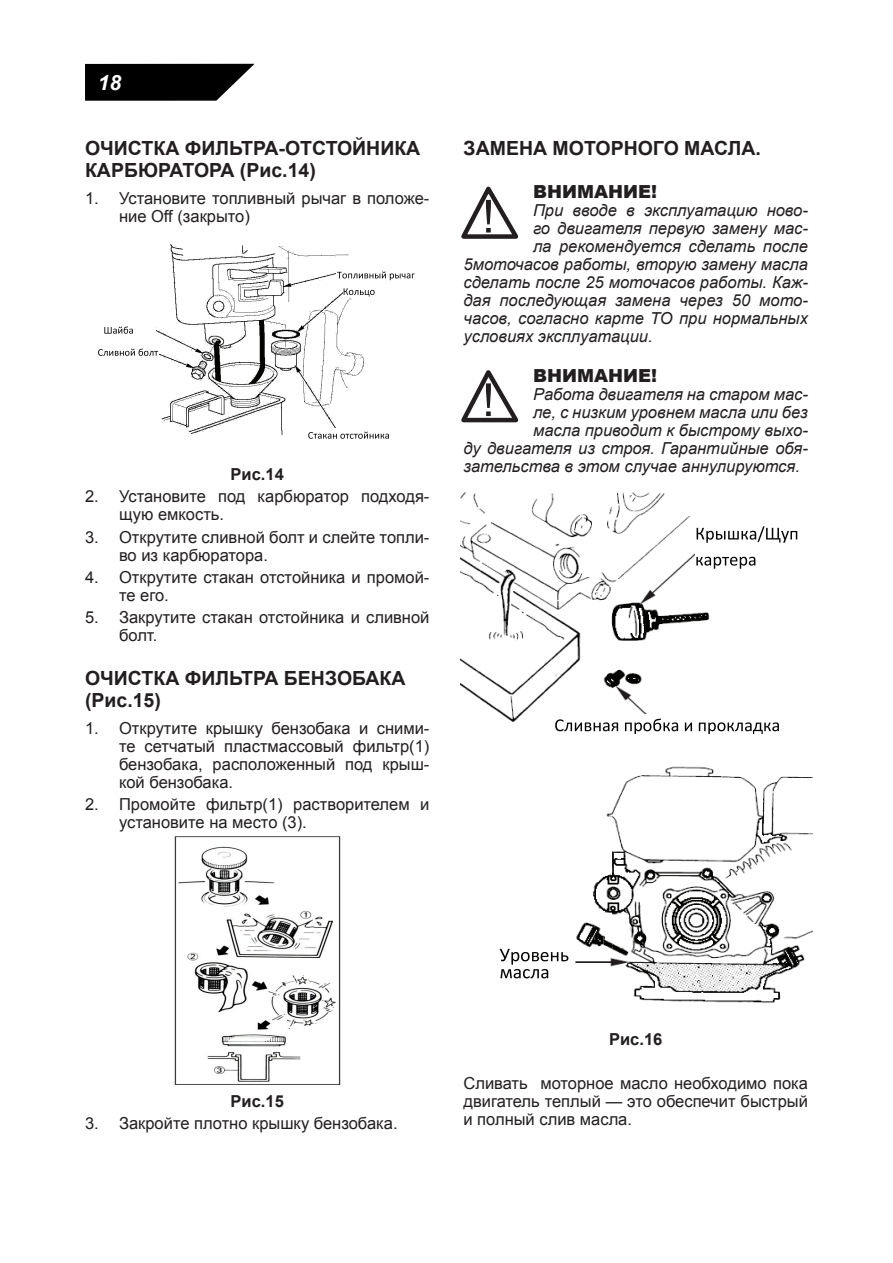
<style>
.page{position:relative;width:893px;height:1263px;background:#fff}
.page>*{position:absolute;margin:0;border:0;box-sizing:border-box;transform-origin:0 0}
.t1{font:italic 700 21px "Arial";color:#fff}
.Заголовок2{font:700 19.5px/22.5px "Arial";color:#231f20}
.Внимание{font:900 18px "Arial";color:#231f20}
.Текст_список{font:16.5px/18px "Arial";color:#231f20}
.Внимание_текст{font:italic 16.5px "Arial";color:#231f20}
.Текст_основной{font:16.5px/18px "Arial";color:#231f20;text-align:justify}
.РИСУНОК{font:700 16.5px "Arial";color:#231f20}
</style>
<div class="page">
<svg style="left:85px;top:64px;width:170px;height:37px;background:#1f1f1f"></svg>
<img style="left:156px;top:244px;width:235px;height:191px">
<div style="left:343px;top:285px;width:46px;height:11px;background:#fff"></div>
<svg style="left:344px;top:288px;width:31px;height:8px"></svg>
<div style="left:337px;top:268px;width:80px;height:11px;background:#fff"></div>
<svg style="left:337px;top:271px;width:78px;height:9px"></svg>
<svg style="left:104px;top:326px;width:29px;height:8px"></svg>
<div style="left:98px;top:346px;width:61px;height:11px;background:#fff"></div>
<svg style="left:98px;top:349px;width:60px;height:7px"></svg>
<div style="left:308px;top:429px;width:87px;height:11px;background:#fff"></div>
<svg style="left:308px;top:432px;width:81px;height:7px"></svg>
<img style="left:174px;top:836px;width:167px;height:249px">
<svg style="left:461px;top:186px;width:58px;height:53px"></svg>
<svg style="left:461px;top:370px;width:58px;height:53px"></svg>
<img style="left:460px;top:492px;width:250px;height:231px">
<div style="left:695px;top:522px;width:116px;height:44px;background:#fff"></div>
<svg style="left:697px;top:526px;width:100px;height:17px"></svg>
<svg style="left:696px;top:557px;width:59px;height:12px"></svg>
<div style="left:554px;top:714px;width:241px;height:20px;background:#fff"></div>
<svg style="left:555px;top:719px;width:63px;height:12px"></svg>
<svg style="left:625px;top:718px;width:53px;height:16px"></svg>
<svg style="left:685px;top:722px;width:7px;height:9px"></svg>
<svg style="left:699px;top:722px;width:80px;height:12px"></svg>
<img style="left:575px;top:766px;width:238px;height:237px">
<svg style="left:500px;top:949px;width:68px;height:29px"></svg>
<p class="t1" style="left:98px;top:69px;width:25px">18</p>
<p class="Заголовок2" style="left:85px;top:137px;width:337px">ОЧИСТКА ФИЛЬТРА-ОТСТОЙНИКА<br>КАРБЮРАТОРА (Рис.14)</p>
<p class="Текст_список" style="left:119px;top:189px;width:312px;text-indent:-34px">1. Установите топливный рычаг в положе&shy;ние Off (закрыто)</p>
<p class="РИСУНОК" style="left:231px;top:463px;width:55px">Рис.14</p>
<p class="Текст_список" style="left:119px;top:488px;width:312px;text-indent:-34px">2. Установите под карбюратор подходя&shy;щую емкость.</p>
<p class="Текст_список" style="left:119px;top:528px;width:312px;text-indent:-34px">3. Открутите сливной болт и слейте топли&shy;во из карбюратора.</p>
<p class="Текст_список" style="left:119px;top:568px;width:312px;text-indent:-34px">4. Открутите стакан отстойника и промой&shy;те его.</p>
<p class="Текст_список" style="left:119px;top:608px;width:312px;text-indent:-34px">5. Закрутите стакан отстойника и сливной болт.</p>
<p class="Заголовок2" style="left:85px;top:667px;width:322px">ОЧИСТКА ФИЛЬТРА БЕНЗОБАКА (Рис.15)</p>
<p class="Текст_список" style="left:119px;top:719px;width:312px;text-align:justify;text-indent:-34px">1. Открутите крышку бензобака и сними&shy;те сетчатый пластмассовый фильтр(1) бензобака, расположенный под крыш&shy;кой бензобака.</p>
<p class="Текст_список" style="left:119px;top:795px;width:312px;text-indent:-34px">2. Промойте фильтр(1) растворителем и установите на место (3).</p>
<p class="Заголовок2" style="left:463px;top:137px;width:299px">ЗАМЕНА МОТОРНОГО МАСЛА.</p>
<p class="Внимание" style="left:533px;top:179px;width:125px">ВНИМАНИЕ!</p>
<p class="Внимание_текст" style="left:533px;top:200px;width:276px">При вводе в эксплуатацию ново-</p>
<p class="Внимание_текст" style="left:533px;top:218px;width:276px">го двигателя первую замену мас-</p>
<p class="Внимание_текст" style="left:533px;top:236px;width:276px">ла рекомендуется сделать после</p>
<p class="Внимание_текст" style="left:463px;top:254px;width:346px">5моточасов работы, вторую замену масла</p>
<p class="Внимание_текст" style="left:463px;top:272px;width:346px">сделать после 25 моточасов работы. Каж-</p>
<p class="Внимание_текст" style="left:463px;top:290px;width:346px">дая последующая замена через 50 мото-</p>
<p class="Внимание_текст" style="left:463px;top:308px;width:346px">часов, согласно карте ТО при нормальных</p>
<p class="Внимание_текст" style="left:463px;top:326px;width:191px">условиях эксплуатации.</p>
<p class="Внимание" style="left:533px;top:362px;width:125px">ВНИМАНИЕ!</p>
<p class="Внимание_текст" style="left:533px;top:383px;width:276px">Работа двигателя на старом мас-</p>
<p class="Внимание_текст" style="left:533px;top:401px;width:276px">ле, с низким уровнем масла или без</p>
<p class="Внимание_текст" style="left:533px;top:419px;width:276px">масла приводит к быстрому выхо-</p>
<p class="Внимание_текст" style="left:463px;top:437px;width:346px">ду двигателя из строя. Гарантийные обя-</p>
<p class="Внимание_текст" style="left:463px;top:455px;width:338px">зательства в этом случае аннулируются.</p>
<p class="РИСУНОК" style="left:231px;top:1090px;width:55px">Рис.15</p>
<p class="Текст_список" style="left:85px;top:1114px;width:314px">3. Закройте плотно крышку бензобака.</p>
<p class="РИСУНОК" style="left:609px;top:1028px;width:55px">Рис.16</p>
<p class="Текст_основной" style="left:463px;top:1075px;width:346px">Сливать моторное масло необходимо пока двигатель теплый — это обеспечит быстрый и полный слив масла.</p>
</div>
